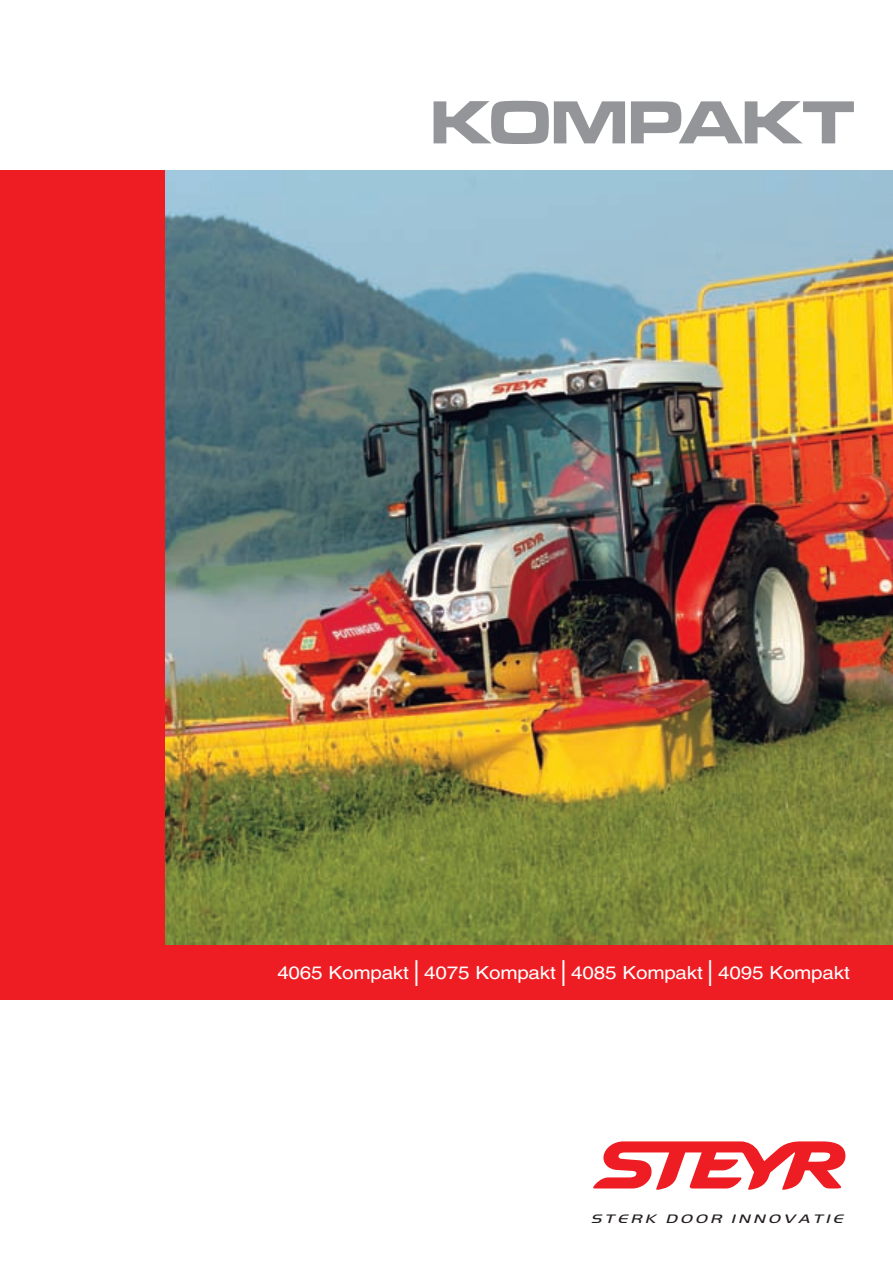
<style>
.page{position:relative;width:893px;height:1263px;background:#fff}
.page>*{position:absolute;margin:0;border:0;box-sizing:border-box;transform-origin:0 0}
.t1{font:63px "Microgramma D Bold Exte";color:#939598}
.t2{font:18px "Helvetica";letter-spacing:-.01em;color:#fff;scale:1.15 1}
.t3{font:italic 12.75px "Handel Got D Ligh";color:#231f20;scale:1.3 1}
.s1{font-weight:700;font-size:36px}
</style>
<div class="page">
<img style="left:0;top:170px;width:893px;height:1020px">
<h1 class="t1" style="left:431px;top:101px;width:425px">KOMPAKT</h1>
<p class="t2" style="left:277px;top:966px;width:499px">4065 Kompakt <span class="s1">I</span> 4075 Kompakt <span class="s1">I</span> 4085 Kompakt <span class="s1">I</span> 4095 Kompakt</p>
<p class="t3" style="left:591px;top:1214px;width:197px">STERK DOOR INNOVATIE</p>
</div>
